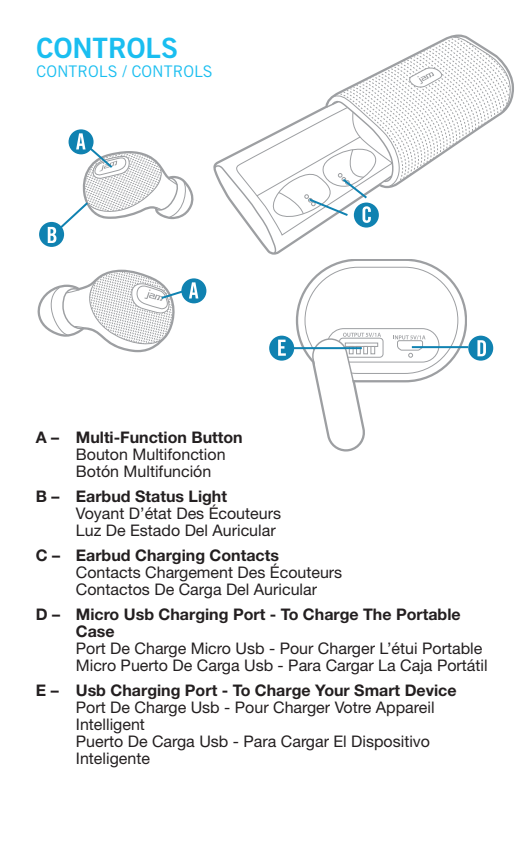
<style>
.page{position:relative;width:531px;height:854px;background:#fff}
.page>*{position:absolute;margin:0;border:0;box-sizing:border-box;transform-origin:0 0}
.t1{font:28px "Trade Gothic Bold Two";color:#1abef0}
.Text{font:16px/16.8px "Helvetica Neue LT Std";color:#231f20}
.Text_BOLD__2{font:700 16px/16.8px "Helvetica Neue LT Std";color:#231f20}
.t2{font:16px "Trade Gothic";color:#1abef0}
</style>
<div class="page">
<svg style="left:296px;top:259px;width:171px;height:192px"></svg>
<div style="left:69px;top:129px;width:24px;height:25px;background:#1082b1;border-radius:50%"></div>
<div style="left:181px;top:278px;width:25px;height:25px;background:#1082b1;border-radius:50%"></div>
<svg style="left:39px;top:222px;width:25px;height:25px"></svg>
<div style="left:468px;top:336px;width:25px;height:25px;background:#1082b1;border-radius:50%"></div>
<svg style="left:477px;top:340px;width:9px;height:16px"></svg>
<div style="left:269px;top:336px;width:25px;height:25px;background:#1082b1;border-radius:50%"></div>
<svg style="left:278px;top:340px;width:8px;height:16px"></svg>
<svg style="left:213px;top:37px;width:298px;height:218px"></svg>
<svg style="left:48px;top:133px;width:146px;height:110px"></svg>
<hr style="left:290px;top:347px;width:72px;height:2px;background:#1082b1">
<hr style="left:412px;top:346px;width:56px;height:2px;background:#1082b1">
<svg style="left:37px;top:270px;width:161px;height:82px"></svg>
<p class="t1" style="left:37px;top:31px;width:143px">CONTROLS</p>
<p class="t2" style="left:37px;top:62px;width:178px">CONTROLS / CONTROLS</p>
<p class="Text_BOLD__2" style="left:36px;top:429px;width:208px">A – Multi-Function Button</p>
<p class="Text" style="left:76px;top:446px;width:151px">Bouton Multifonction</p>
<p class="Text" style="left:76px;top:463px;width:137px">Botón Multifunción</p>
<p class="Text_BOLD__2" style="left:36px;top:488px;width:193px">B – Earbud Status Light</p>
<p class="Text" style="left:76px;top:505px;width:207px">Voyant D’état Des Écouteurs</p>
<p class="Text" style="left:76px;top:522px;width:201px">Luz De Estado Del Auricular</p>
<p class="Text_BOLD__2" style="left:36px;top:547px;width:244px">C – Earbud Charging Contacts</p>
<p class="Text" style="left:76px;top:564px;width:268px">Contacts Chargement Des Écouteurs</p>
<p class="Text" style="left:76px;top:581px;width:243px">Contactos De Carga Del Auricular</p>
<p class="Text_BOLD__2" style="left:76px;top:606px;width:386px;text-indent:-40px">D – Micro Usb Charging Port - To Charge The Portable<br>Case</p>
<p class="Text" style="left:76px;top:640px;width:408px">Port De Charge Micro Usb - Pour Charger L’étui Portable</p>
<p class="Text" style="left:76px;top:657px;width:413px">Micro Puerto De Carga Usb - Para Cargar La Caja Portátil</p>
<p class="Text_BOLD__2" style="left:36px;top:682px;width:422px">E – Usb Charging Port - To Charge Your Smart Device</p>
<p class="Text" style="left:76px;top:699px;width:360px">Port De Charge Usb - Pour Charger Votre Appareil<br>Intelligent</p>
<p class="Text" style="left:76px;top:733px;width:356px">Puerto De Carga Usb - Para Cargar El Dispositivo<br>Inteligente</p>
</div>
